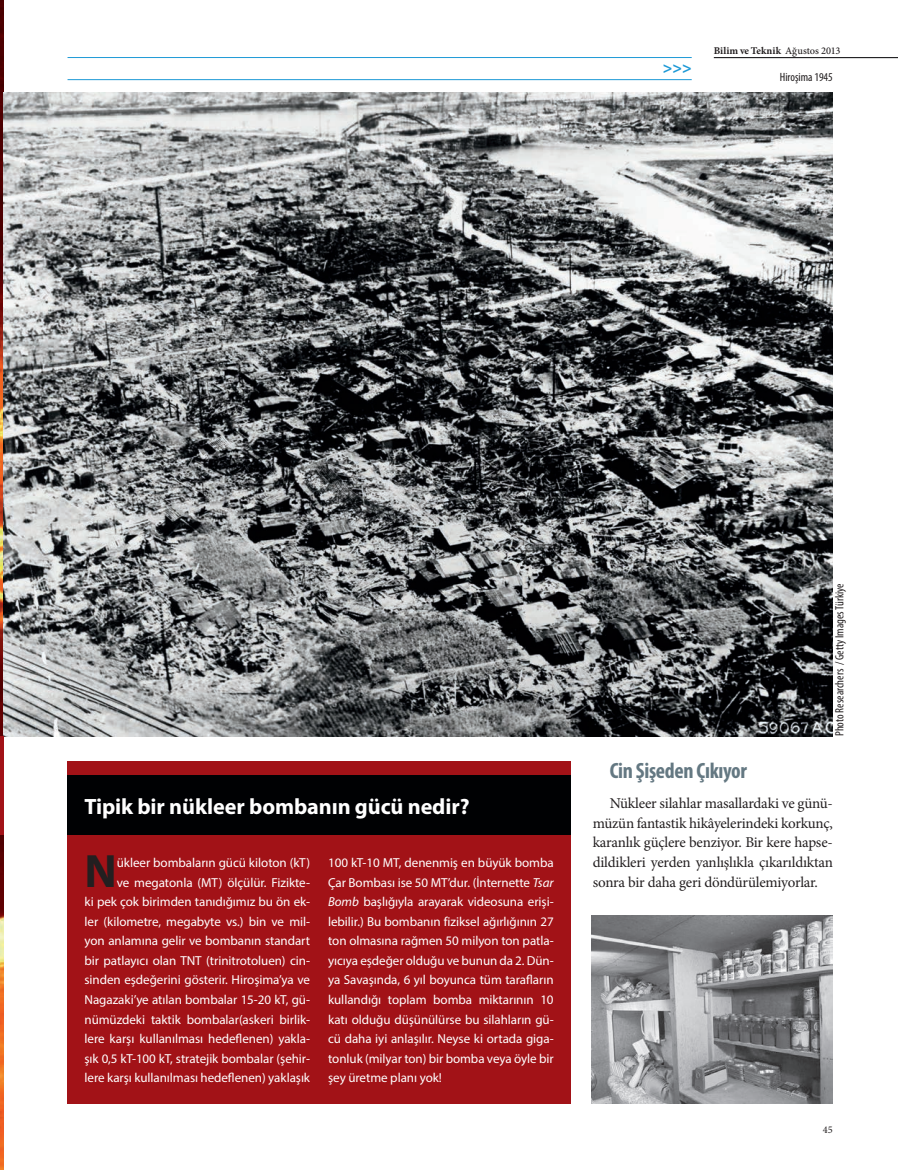
<style>
.page{position:relative;width:898px;height:1170px;background:#fff}
.page>*{position:absolute;margin:0;border:0;box-sizing:border-box;transform-origin:0 0}
.t1{font:700 46.95px "Myriad Pro";color:#231f20}
.t2{font:700 22.2px "Myriad Pro";letter-spacing:-.005em;color:#fff}
.t3{font:700 condensed 22.2px "Myriad Pro";letter-spacing:-.015em;color:#647882}
.t4{font:700 16.2px "Myriad Pro";color:#1d99d6}
.t5{font:15px/19.5px "Minion Pro";letter-spacing:-.015em;color:#231f20;text-align:justify}
.t6{font:13.05px/19.5px "Myriad Pro";letter-spacing:-.005em;color:#fff;text-align:right}
.t7{font:condensed 12px "Myriad Pro";color:#231f20}
.t8{font:700 10.35px "Minion Pro";letter-spacing:.005em;color:#231f20}
.t9{font:10.35px "Minion Pro";color:#231f20}
.s1{font-weight:500}
.s2{font-style:italic}
</style>
<div class="page">
<hr style="left:714px;top:57px;width:184px;height:1px;background:#000103">
<img style="left:0;top:3px;width:4px;height:1166px">
<hr style="left:68px;top:79px;width:624px;height:1px;background:#1d99d6">
<hr style="left:68px;top:57px;width:624px;height:1px;background:#1d99d6">
<img style="left:4px;top:92px;width:829px;height:644px">
<div style="left:68px;top:761px;width:503px;height:343px;background:#a21217"></div>
<div style="left:68px;top:776px;width:503px;height:59px;background:#000103"></div>
<hr style="left:0;top:736px;width:4px;height:99px;background:#a21217">
<img style="left:592px;top:916px;width:241px;height:187px">
<svg style="left:0;top:0;width:4px;height:3px"></svg>
<p class="t4" style="left:663px;top:57px;width:30px">&gt;&gt;&gt;</p>
<p class="t8" style="left:714px;top:43px;width:128px">Bilim ve Teknik <span class="s1">Ağustos 2013</span></p>
<p class="t7" style="left:780px;top:70px;width:55px">Hiroşima 1945</p>
<h2 class="t2" style="left:85px;top:792px;width:387px">Tipik bir nükleer bombanın gücü nedir?</h2>
<h1 class="t1" style="left:85px;top:840px;width:34px">N</h1>
<p class="t6" style="left:85px;top:853px;width:227px">ükleer bombaların gücü kiloton (kT)<br>ve megatonla (MT) ölçülür. Fizikte-<br>ki pek çok birimden tanıdığımız bu ön ek&shy;ler (kilometre, megabyte vs.) bin ve mil&shy;yon anlamına gelir ve bombanın standart bir patlayıcı olan TNT (trinitrotoluen) cin&shy;sinden eşdeğerini gösterir. Hiroşima’ya ve Nagazaki’ye atılan bombalar 15-20 kT, gü&shy;nümüzdeki taktik bombalar(askeri birlik&shy;lere karşı kullanılması hedeflenen) yakla&shy;şık 0,5 kT-100 kT, stratejik bombalar (şehir&shy;lere karşı kullanılması hedeflenen) yaklaşık</p>
<p class="t6" style="left:328px;top:853px;width:227px;text-align:justify">100 kT-10 MT, denenmiş en büyük bomba Çar Bombası ise 50 MT’dur. (İnternette <span class="s2">Tsar Bomb</span> başlığıyla arayarak videosuna erişi&shy;lebilir.) Bu bombanın fiziksel ağırlığının 27 ton olmasına rağmen 50 milyon ton patla&shy;yıcıya eşdeğer olduğu ve bunun da 2. Dün&shy;ya Savaşında, 6 yıl boyunca tüm tarafların kullandığı toplam bomba miktarının 10 katı olduğu düşünülürse bu silahların gü&shy;cü daha iyi anlaşılır. Neyse ki ortada giga&shy;tonluk (milyar ton) bir bomba veya öyle bir şey üretme planı yok!</p>
<p class="t7" style="left:832px;top:736px;width:154px;rotate:-90deg">Photo Researchers / Getty Images Türkiye</p>
<h2 class="t3" style="left:610px;top:757px;width:139px">Cin Şişeden Çıkıyor</h2>
<p class="t5" style="left:593px;top:794px;width:242px;text-indent:17px">Nükleer silahlar masallardaki ve günü&shy;müzün fantastik hikâyelerindeki korkunç, karanlık güçlere benziyor. Bir kere hapse&shy;dildikleri yerden yanlışlıkla çıkarıldıktan sonra bir daha geri döndürülemiyorlar.</p>
<p class="t9" style="left:823px;top:1123px;width:11px">45</p>
</div>
